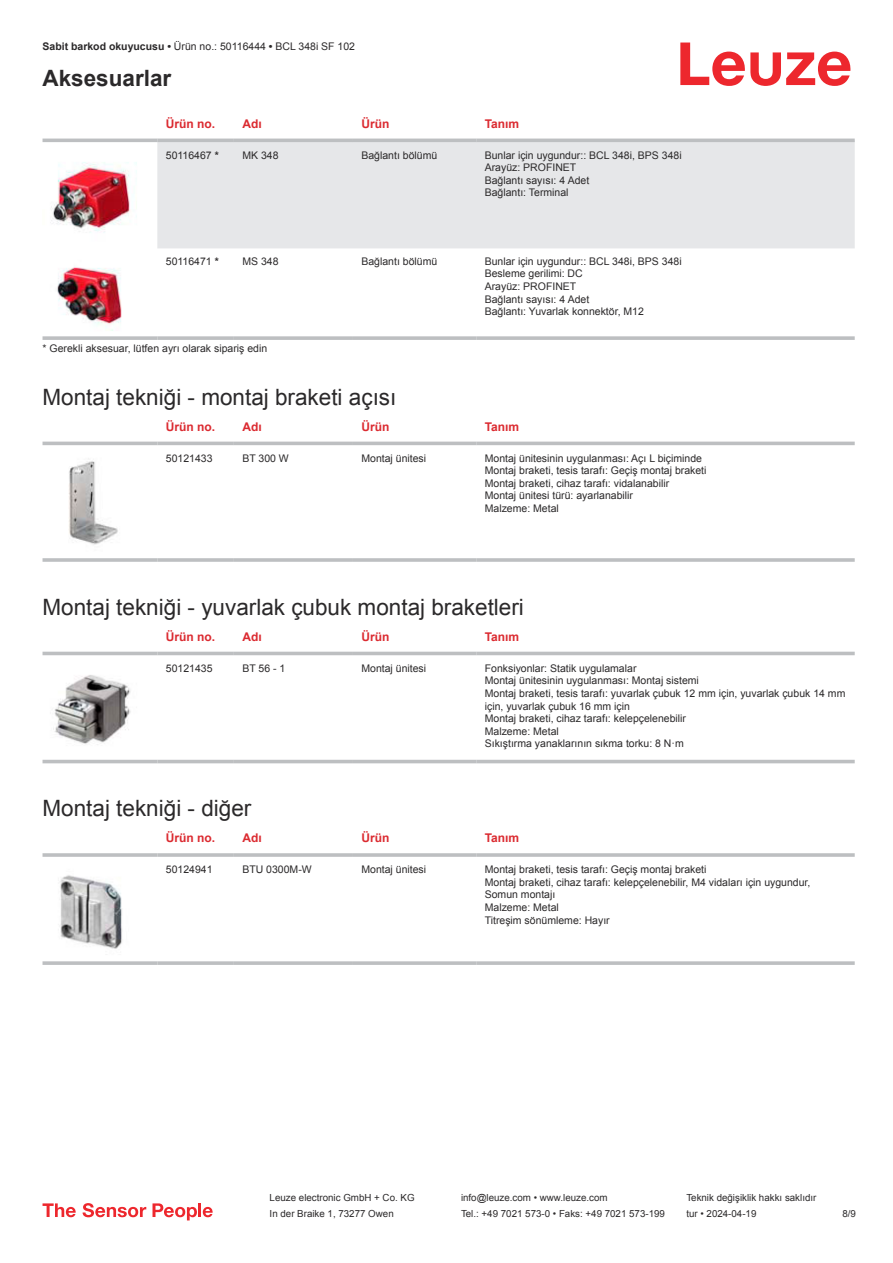
<style>
.page{position:relative;width:893px;height:1263px;background:#fff}
.page>*{position:absolute;margin:0;border:0;box-sizing:border-box;transform-origin:0 0}
.t1{font:22.5px "Arial";color:#2b292a}
.t2{font:700 22.5px "Arial";color:#2b292a}
.t3{font:700 12px "Arial";color:#db2a30}
.t4{font:10.5px/12.6px "Arial";color:#2b292a}
.t5{font:9.75px "Arial";color:#2b292a}
.s1{font-weight:700}
</style>
<div class="page">
<svg style="left:680px;top:43px;width:170px;height:43px"></svg>
<svg style="left:43px;top:138px;width:812px;height:111px"></svg>
<div style="left:157px;top:142px;width:698px;height:106px;background:#e6e7e9"></div>
<hr style="left:43px;top:139px;width:114px;height:3px;background:#bdbfc1">
<hr style="left:157px;top:139px;width:77px;height:3px;background:#bdbfc1">
<hr style="left:234px;top:139px;width:119px;height:3px;background:#bdbfc1">
<hr style="left:353px;top:139px;width:123px;height:3px;background:#bdbfc1">
<hr style="left:476px;top:139px;width:379px;height:3px;background:#bdbfc1">
<svg style="left:43px;top:336px;width:114px;height:4px"></svg>
<svg style="left:157px;top:336px;width:77px;height:4px"></svg>
<svg style="left:234px;top:336px;width:119px;height:4px"></svg>
<svg style="left:353px;top:336px;width:123px;height:4px"></svg>
<svg style="left:476px;top:336px;width:379px;height:4px;fill:#c2c4c6"></svg>
<img style="left:43px;top:146px;width:97px;height:98px">
<img style="left:57px;top:267px;width:65px;height:64px">
<svg style="left:43px;top:441px;width:812px;height:5px;fill:#efeff0"></svg>
<hr style="left:43px;top:442px;width:114px;height:3px;background:#bdbfc1">
<hr style="left:157px;top:442px;width:77px;height:3px;background:#bdbfc1">
<hr style="left:234px;top:442px;width:119px;height:3px;background:#bdbfc1">
<hr style="left:353px;top:442px;width:123px;height:3px;background:#bdbfc1">
<hr style="left:476px;top:442px;width:379px;height:3px;background:#bdbfc1">
<hr style="left:43px;top:558px;width:114px;height:4px;background:#c3c5c7">
<svg style="left:157px;top:558px;width:77px;height:4px"></svg>
<hr style="left:234px;top:558px;width:119px;height:4px;background:#c4c6c8">
<hr style="left:353px;top:558px;width:123px;height:4px;background:#c3c5c7">
<svg style="left:476px;top:558px;width:379px;height:4px;fill:#caccce"></svg>
<img style="left:69px;top:458px;width:49px;height:87px">
<svg style="left:43px;top:651px;width:812px;height:113px"></svg>
<hr style="left:43px;top:652px;width:114px;height:3px;background:#bdbfc1">
<hr style="left:157px;top:652px;width:77px;height:3px;background:#bdbfc1">
<hr style="left:234px;top:652px;width:119px;height:3px;background:#bdbfc1">
<hr style="left:353px;top:652px;width:123px;height:3px;background:#bdbfc1">
<hr style="left:476px;top:652px;width:379px;height:3px;background:#bdbfc1">
<hr style="left:43px;top:760px;width:114px;height:3px;background:#bdbfc1">
<hr style="left:157px;top:760px;width:77px;height:3px;background:#bdbfc1">
<hr style="left:234px;top:760px;width:119px;height:3px;background:#bdbfc1">
<hr style="left:353px;top:760px;width:123px;height:3px;background:#bdbfc1">
<hr style="left:476px;top:760px;width:379px;height:3px;background:#bdbfc1">
<img style="left:43px;top:659px;width:97px;height:98px">
<hr style="left:43px;top:853px;width:114px;height:4px;background:#bdbfc1">
<hr style="left:157px;top:853px;width:77px;height:4px;background:#c9cacc">
<hr style="left:234px;top:853px;width:119px;height:4px;background:#c4c5c7">
<hr style="left:353px;top:853px;width:123px;height:4px;background:#bdbfc1">
<hr style="left:476px;top:853px;width:379px;height:4px;background:#c9cacc">
<svg style="left:43px;top:961px;width:114px;height:4px"></svg>
<svg style="left:157px;top:961px;width:77px;height:4px"></svg>
<svg style="left:234px;top:961px;width:119px;height:4px"></svg>
<svg style="left:353px;top:961px;width:123px;height:4px"></svg>
<svg style="left:476px;top:961px;width:379px;height:4px;fill:#c2c4c6"></svg>
<img style="left:60px;top:875px;width:62px;height:74px">
<svg style="left:43px;top:1203px;width:33px;height:14px"></svg>
<svg style="left:83px;top:1203px;width:63px;height:14px"></svg>
<svg style="left:153px;top:1203px;width:44px;height:17px"></svg>
<hr style="left:198px;top:1203px;width:3px;height:14px;background:#ed272d">
<svg style="left:203px;top:1207px;width:10px;height:10px"></svg>
<p class="t4" style="left:43px;top:41px;width:314px"><span class="s1">Sabit barkod okuyucusu •</span> Ürün no.: 50116444 <span class="s1">•</span> BCL 348i SF 102</p>
<h1 class="t2" style="left:43px;top:70px;width:130px">Aksesuarlar</h1>
<p class="t3" style="left:166px;top:115px;width:51px">Ürün no.</p>
<p class="t3" style="left:242px;top:115px;width:21px">Adı</p>
<p class="t3" style="left:361px;top:119px;width:29px">Ürün</p>
<p class="t3" style="left:485px;top:115px;width:36px">Tanım</p>
<p class="t4" style="left:166px;top:150px;width:54px">50116467 <span class="s1">*</span></p>
<p class="t4" style="left:242px;top:150px;width:38px">MK 348</p>
<p class="t4" style="left:361px;top:148px;width:77px">Bağlantı bölümü</p>
<p class="t4" style="left:485px;top:148px;width:198px">Bunlar için uygundur:: BCL 348i, BPS 348i<br>Arayüz: PROFINET<br>Bağlantı sayısı: 4 Adet<br>Bağlantı: Terminal</p>
<p class="t4" style="left:166px;top:256px;width:54px">50116471 <span class="s1">*</span></p>
<p class="t4" style="left:242px;top:256px;width:38px">MS 348</p>
<p class="t4" style="left:361px;top:255px;width:77px">Bağlantı bölümü</p>
<p class="t4" style="left:485px;top:255px;width:198px">Bunlar için uygundur:: BCL 348i, BPS 348i<br>Besleme gerilimi: DC<br>Arayüz: PROFINET<br>Bağlantı sayısı: 4 Adet<br>Bağlantı: Yuvarlak konnektör, M12</p>
<p class="t4" style="left:43px;top:342px;width:226px">* Gerekli aksesuar, lütfen ayrı olarak sipariş edin</p>
<h1 class="t1" style="left:43px;top:381px;width:355px">Montaj tekniği - montaj braketi açısı</h1>
<p class="t3" style="left:166px;top:418px;width:51px">Ürün no.</p>
<p class="t3" style="left:242px;top:418px;width:21px">Adı</p>
<p class="t3" style="left:361px;top:422px;width:29px">Ürün</p>
<p class="t3" style="left:485px;top:418px;width:36px">Tanım</p>
<p class="t4" style="left:166px;top:453px;width:48px">50121433</p>
<p class="t4" style="left:242px;top:453px;width:48px">BT 300 W</p>
<p class="t4" style="left:361px;top:452px;width:66px">Montaj ünitesi</p>
<p class="t4" style="left:485px;top:452px;width:223px">Montaj ünitesinin uygulanması: Açı L biçiminde Montaj braketi, tesis tarafı: Geçiş montaj braketi Montaj braketi, cihaz tarafı: vidalanabilir<br>Montaj ünitesi türü: ayarlanabilir<br>Malzeme: Metal</p>
<h1 class="t1" style="left:43px;top:591px;width:483px">Montaj tekniği - yuvarlak çubuk montaj braketleri</h1>
<p class="t3" style="left:166px;top:628px;width:51px">Ürün no.</p>
<p class="t3" style="left:242px;top:628px;width:21px">Adı</p>
<p class="t3" style="left:361px;top:632px;width:29px">Ürün</p>
<p class="t3" style="left:485px;top:628px;width:36px">Tanım</p>
<p class="t4" style="left:166px;top:663px;width:48px">50121435</p>
<p class="t4" style="left:242px;top:663px;width:44px">BT 56 - 1</p>
<p class="t4" style="left:361px;top:662px;width:66px">Montaj ünitesi</p>
<p class="t4" style="left:485px;top:662px;width:362px">Fonksiyonlar: Statik uygulamalar<br>Montaj ünitesinin uygulanması: Montaj sistemi<br>Montaj braketi, tesis tarafı: yuvarlak çubuk 12 mm için, yuvarlak çubuk 14 mm için, yuvarlak çubuk 16 mm için<br>Montaj braketi, cihaz tarafı: kelepçelenebilir<br>Malzeme: Metal<br>Sıkıştırma yanaklarının sıkma torku: 8 N·m</p>
<h1 class="t1" style="left:43px;top:793px;width:210px">Montaj tekniği - diğer</h1>
<p class="t3" style="left:166px;top:830px;width:51px">Ürün no.</p>
<p class="t3" style="left:242px;top:830px;width:21px">Adı</p>
<p class="t3" style="left:361px;top:834px;width:29px">Ürün</p>
<p class="t3" style="left:485px;top:830px;width:36px">Tanım</p>
<p class="t4" style="left:166px;top:863px;width:48px">50124941</p>
<p class="t4" style="left:242px;top:864px;width:71px">BTU 0300M-W</p>
<p class="t4" style="left:361px;top:863px;width:66px">Montaj ünitesi</p>
<p class="t4" style="left:485px;top:863px;width:327px">Montaj braketi, tesis tarafı: Geçiş montaj braketi<br>Montaj braketi, cihaz tarafı: kelepçelenebilir, M4 vidaları için uygundur, Somun montajı<br>Malzeme: Metal<br>Titreşim sönümleme: Hayır</p>
<p class="t5" style="left:270px;top:1191px;width:146px">Leuze electronic GmbH + Co. KG</p>
<p class="t5" style="left:461px;top:1191px;width:148px">info@leuze.com • www.leuze.com</p>
<p class="t5" style="left:686px;top:1191px;width:132px">Teknik değişiklik hakkı saklıdır</p>
<p class="t5" style="left:270px;top:1207px;width:126px">In der Braike 1, 73277 Owen</p>
<p class="t5" style="left:461px;top:1207px;width:205px">Tel.: +49 7021 573-0 • Faks: +49 7021 573-199</p>
<p class="t5" style="left:686px;top:1207px;width:72px">tur • 2024-04-19</p>
<p class="t5" style="left:842px;top:1210px;width:15px">8 /9</p>
</div>
